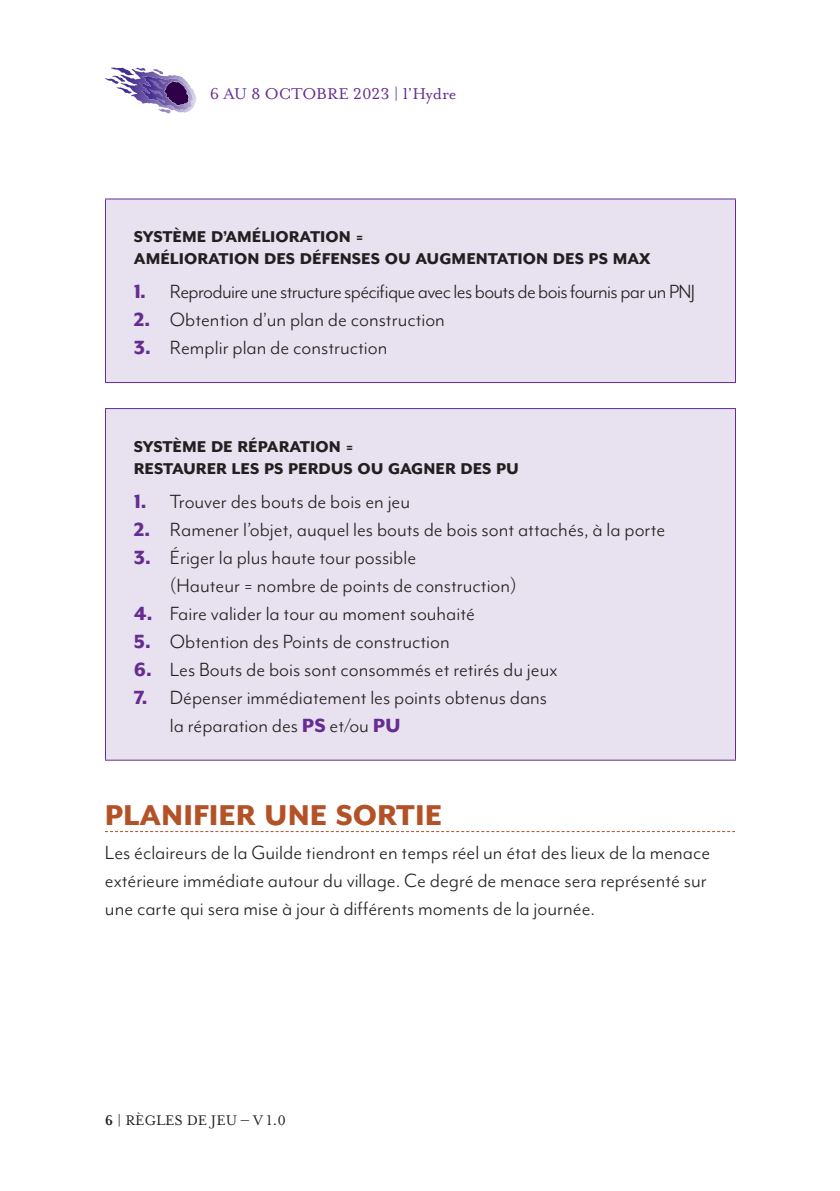
<style>
.page{position:relative;width:840px;height:1191px;background:#fff}
.page>*{position:absolute;margin:0;border:0;box-sizing:border-box;transform-origin:0 0}
.t1{font:800 33px "Mr Eaves Mod OT";color:#b45227}
.t2{font:22px/28px "Mr Eaves Mod OT";color:#231f20}
.t3{font:22px "Mr Eaves Mod OT";letter-spacing:-.03em;color:#231f20}
.t4{font:800 18px/22px "Mr Eaves Mod OT";color:#231f20}
.t5{font:18px "Mrs Eaves OT";color:#652d91}
.t6{font:16px "Mrs Eaves OT";color:#231f20}
.s1{font-weight:800;color:#652d91}
.s2{font-weight:700}
</style>
<div class="page">
<svg style="left:105px;top:68px;width:87px;height:45px"></svg>
<svg style="left:105px;top:831px;width:629px;height:1px"></svg>
<div style="left:105px;top:199px;width:630px;height:183px;background:#e8e1ef"></div>
<hr style="left:105px;top:198px;width:630px;height:1px;background:#652d91">
<hr style="left:105px;top:199px;width:1px;height:183px;background:#652d91">
<hr style="left:734px;top:199px;width:1px;height:183px;background:#652d91">
<hr style="left:105px;top:382px;width:630px;height:1px;background:#652d91">
<div style="left:105px;top:408px;width:630px;height:352px;background:#e8e1ef"></div>
<hr style="left:105px;top:408px;width:630px;height:1px;background:#652d91">
<hr style="left:105px;top:409px;width:1px;height:350px;background:#652d91">
<hr style="left:734px;top:409px;width:1px;height:350px;background:#652d91">
<hr style="left:105px;top:759px;width:630px;height:1px;background:#652d91">
<p class="t5" style="left:210px;top:84px;width:248px">6 AU 8 OCTOBRE 2023 | l’Hydre</p>
<p class="t4" style="left:134px;top:226px;width:518px">SYSTÈME D’AMÉLIORATION =<br>AMÉLIORATION DES DÉFENSES OU AUGMENTATION DES PS MAX</p>
<p class="t3" style="left:134px;top:279px;width:562px"><span class="s1">1.</span> Reproduire une structure spécifique avec les bouts de bois fournis par un PNJ</p>
<p class="t2" style="left:134px;top:305px;width:312px"><span class="s1">2.</span> Obtention d’un plan de construction</p>
<p class="t2" style="left:134px;top:333px;width:255px"><span class="s1">3.</span> Remplir plan de construction</p>
<p class="t4" style="left:134px;top:435px;width:386px">SYSTÈME DE RÉPARATION =<br>RESTAURER LES PS PERDUS OU GAGNER DES PU</p>
<p class="t2" style="left:134px;top:487px;width:277px"><span class="s1">1.</span> Trouver des bouts de bois en jeu</p>
<p class="t2" style="left:134px;top:515px;width:532px"><span class="s1">2.</span> Ramener l’objet, auquel les bouts de bois sont attachés, à la porte</p>
<p class="t2" style="left:170px;top:543px;width:348px;text-indent:-36px"><span class="s1">3.</span> Ériger la plus haute tour possible<br>(Hauteur = nombre de points de construction)</p>
<p class="t2" style="left:134px;top:599px;width:342px"><span class="s1">4.</span> Faire valider la tour au moment souhaité</p>
<p class="t2" style="left:134px;top:627px;width:317px"><span class="s1">5.</span> Obtention des Points de construction</p>
<p class="t2" style="left:134px;top:655px;width:425px"><span class="s1">6.</span> Les Bouts de bois sont consommés et retirés du jeux</p>
<p class="t2" style="left:170px;top:683px;width:378px;text-indent:-36px"><span class="s1">7.</span> Dépenser immédiatement les points obtenus dans la réparation des <span class="s1">PS</span> et/ou <span class="s1">PU</span></p>
<h1 class="t1" style="left:105px;top:796px;width:338px">PLANIFIER UNE SORTIE</h1>
<p class="t2" style="left:105px;top:838px;width:606px">Les éclaireurs de la Guilde tiendront en temps réel un état des lieux de la menace extérieure immédiate autour du village. Ce degré de menace sera représenté sur une carte qui sera mise à jour à différents moments de la journée.</p>
<p class="t6" style="left:105px;top:1110px;width:182px"><span class="s2">6</span> | RÈGLES DE JEU – V 1.0</p>
</div>
